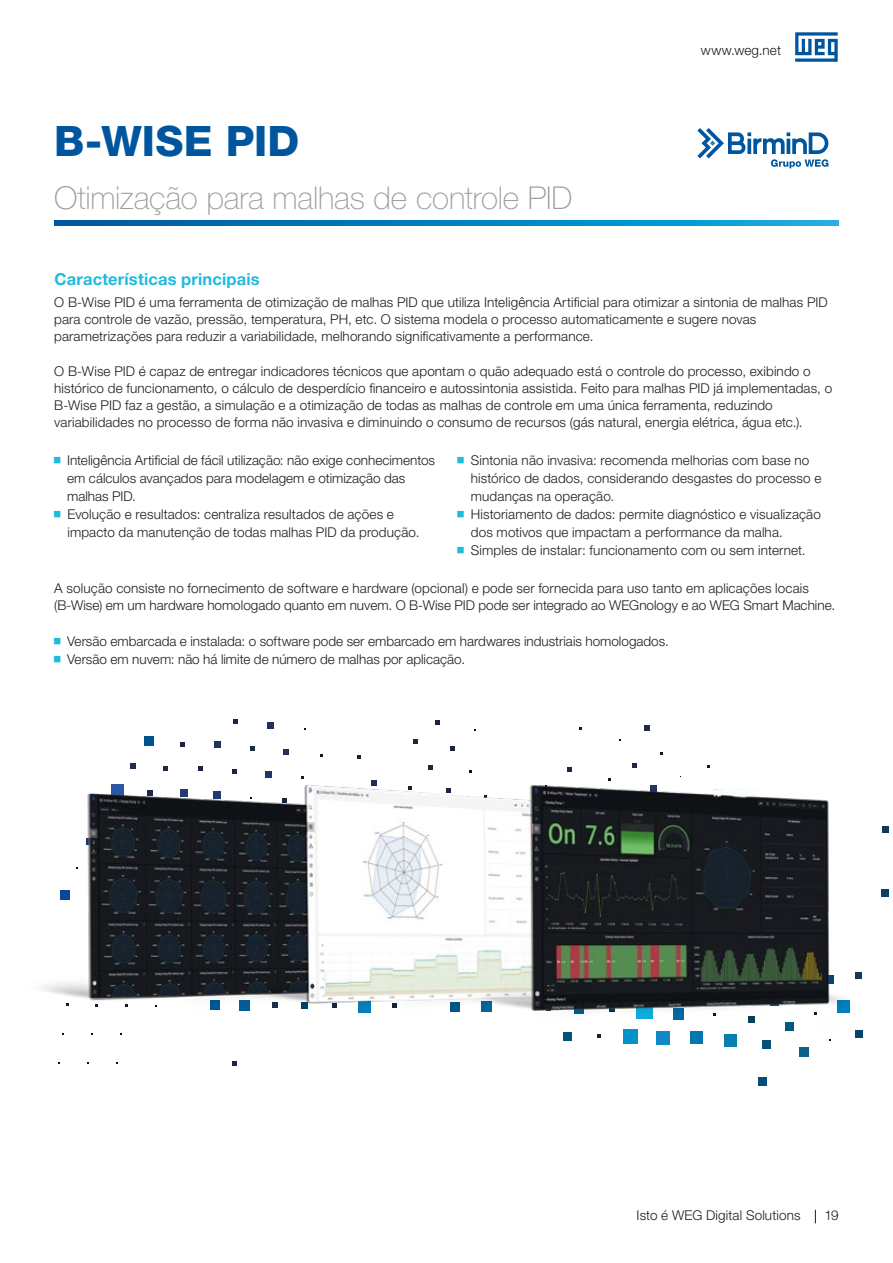
<style>
.page{position:relative;width:893px;height:1263px;background:#fff}
.page>*{position:absolute;margin:0;border:0;box-sizing:border-box;transform-origin:0 0}
.t1{font:800 42px "Helvetica Neue LT Pro";color:#00569e}
.t2{font:100 31.5px "Helvetica Neue LT Pro";letter-spacing:-.005em;color:#9d9d9d}
.t3{font:700 16.5px "Helvetica Neue LT Pro";letter-spacing:.01em;color:#20badf}
.t4{font:300 13.5px/18px "Helvetica Neue LT Pro";letter-spacing:.01em;color:#1d1d1b}
</style>
<div class="page">
<svg style="left:795px;top:32px;width:43px;height:30px"></svg>
<svg style="left:815px;top:1210px;width:1px;height:13px"></svg>
<svg style="left:697px;top:128px;width:131px;height:40px"></svg>
<div style="left:144px;top:737px;width:9px;height:9px;background:#00538e"></div>
<svg style="left:234px;top:719px;width:4px;height:5px"></svg>
<div style="left:267px;top:722px;width:7px;height:7px;background:#22315f"></div>
<svg style="left:435px;top:720px;width:4px;height:5px"></svg>
<svg style="left:232px;top:1061px;width:4px;height:4px"></svg>
<svg style="left:644px;top:726px;width:5px;height:5px"></svg>
<div style="left:564px;top:1032px;width:8px;height:8px;background:#02527c"></div>
<div style="left:624px;top:1029px;width:14px;height:15px;background:#0493c7"></div>
<div style="left:656px;top:1031px;width:14px;height:14px;background:#0f8ac7"></div>
<div style="left:691px;top:1032px;width:12px;height:12px;background:#0077b0"></div>
<div style="left:855px;top:973px;width:7px;height:6px;background:#12395c"></div>
<div style="left:724px;top:1034px;width:13px;height:13px;background:#097db0"></div>
<div style="left:837px;top:1000px;width:13px;height:13px;background:#007ebd"></div>
<div style="left:762px;top:1041px;width:8px;height:8px;background:#085375"></div>
<div style="left:855px;top:1030px;width:7px;height:7px;background:#06426c"></div>
<div style="left:799px;top:1047px;width:10px;height:10px;background:#0d638a"></div>
<div style="left:758px;top:1077px;width:8px;height:8px;background:#084c7b"></div>
<div style="left:882px;top:826px;width:7px;height:7px;background:#12395c"></div>
<div style="left:881px;top:889px;width:8px;height:8px;background:#06426c"></div>
<svg style="left:54px;top:221px;width:785px;height:4px"></svg>
<img style="left:42px;top:740px;width:801px;height:297px">
<h1 class="t1" style="left:54px;top:116px;width:247px">B-WISE PID</h1>
<h2 class="t2" style="left:54px;top:179px;width:520px">Otimização para malhas de controle PID</h2>
<p class="t3" style="left:55px;top:269px;width:207px">Características principais</p>
<p class="t4" style="left:701px;top:41px;width:82px">www.weg.net</p>
<p class="t4" style="left:54px;top:294px;width:775px;line-height:17px">O B-Wise PID é uma ferramenta de otimização de malhas PID que utiliza Inteligência Artificial para otimizar a sintonia de malhas PID para controle de vazão, pressão, temperatura, PH, etc. O sistema modela o processo automaticamente e sugere novas parametrizações para reduzir a variabilidade, melhorando significativamente a performance.</p>
<p class="t4" style="left:54px;top:362px;width:779px;line-height:17px">O B-Wise PID é capaz de entregar indicadores técnicos que apontam o quão adequado está o controle do processo, exibindo o histórico de funcionamento, o cálculo de desperdício financeiro e autossintonia assistida. Feito para malhas PID já implementadas, o B-Wise PID faz a gestão, a simulação e a otimização de todas as malhas de controle em uma única ferramenta, reduzindo variabilidades no processo de forma não invasiva e diminuindo o consumo de recursos (gás natural, energia elétrica, água etc.).</p>
<p class="t4" style="left:67px;top:451px;width:369px">Inteligência Artificial de fácil utilização: não exige conhecimentos em cálculos avançados para modelagem e otimização das malhas PID.<br>Evolução e resultados: centraliza resultados de ações e impacto da manutenção de todas malhas PID da produção.</p>
<p class="t4" style="left:471px;top:451px;width:352px">Sintonia não invasiva: recomenda melhorias com base no histórico de dados, considerando desgastes do processo e mudanças na operação.<br>Historiamento de dados: permite diagnóstico e visualização dos motivos que impactam a performance da malha.<br>Simples de instalar: funcionamento com ou sem internet.</p>
<p class="t4" style="left:54px;top:579px;width:782px;line-height:17px">A solução consiste no fornecimento de software e hardware (opcional) e pode ser fornecida para uso tanto em aplicações locais (B-Wise) em um hardware homologado quanto em nuvem. O B-Wise PID pode ser integrado ao WEGnology e ao WEG Smart Machine.</p>
<p class="t4" style="left:67px;top:632px;width:603px">Versão embarcada e instalada: o software pode ser embarcado em hardwares industriais homologados.<br>Versão em nuvem: não há limite de número de malhas por aplicação.</p>
<p class="t4" style="left:637px;top:1206px;width:165px">Isto é WEG Digital Solutions</p>
<p class="t4" style="left:824px;top:1206px;width:16px">19</p>
</div>
